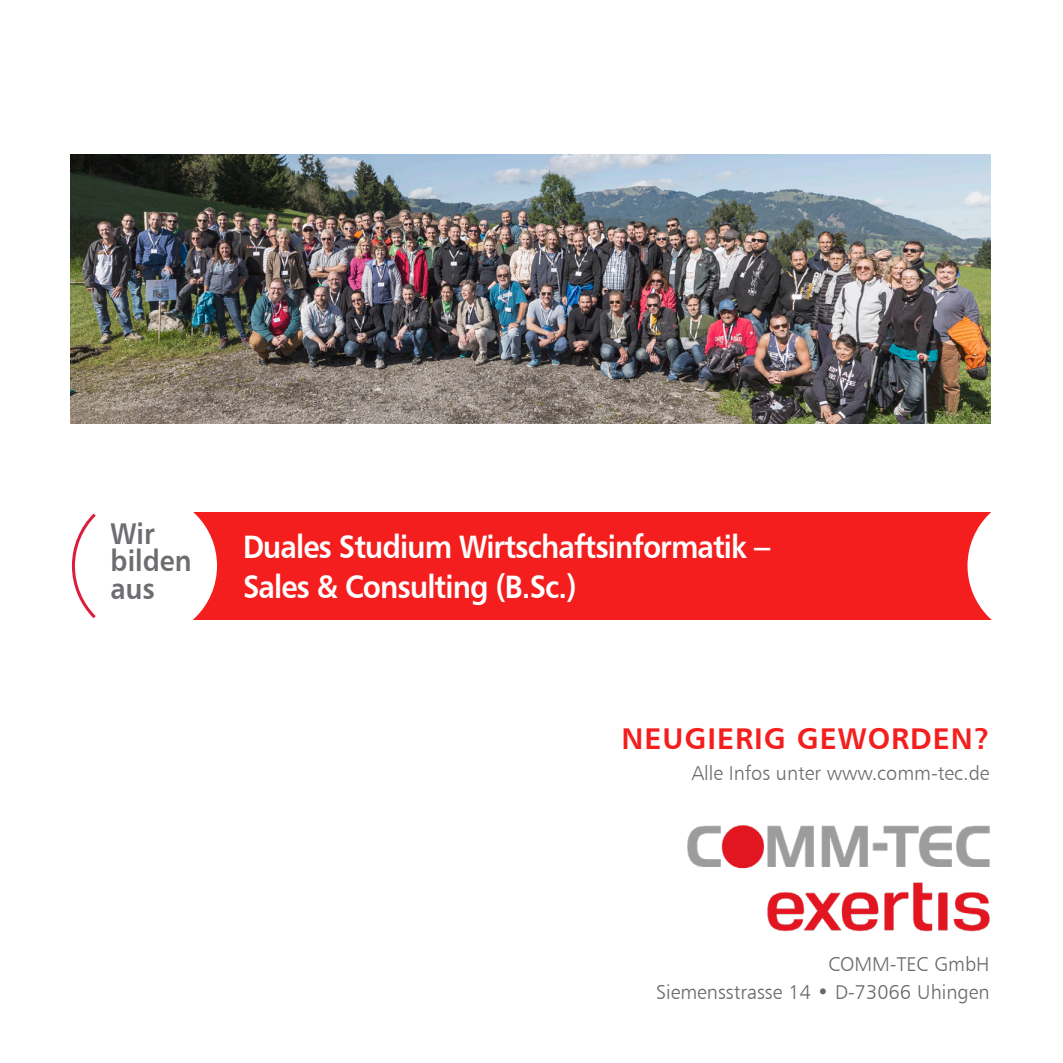
<style>
.page{position:relative;width:1063px;height:1063px;background:#fff}
.page>*{position:absolute;margin:0;border:0;box-sizing:border-box;transform-origin:0 0}
.t1{font:32.5px/40px "Humanist 777 BT Bold B";letter-spacing:-.03em;color:#fff;scale:.9 1}
.t2{font:30px "Humanist 777 BT Bold B";letter-spacing:.03em;color:#f51e1e}
.t3{font:30px "Humanist 777 BT Bold B";color:#6c6d70;scale:.9 1}
.t4{font:20px "Humanist 777 BT Light B";color:#66696a}
.t5{font:20px "Humanist 777 BT Light B";color:#6c6d70}
</style>
<div class="page">
<img style="left:687px;top:825px;width:303px;height:107px">
<div style="left:127px;top:512px;width:936px;height:108px;background:#f51e1e"></div>
<svg style="left:71px;top:512px;width:146px;height:108px"></svg>
<svg style="left:968px;top:512px;width:95px;height:108px;background:#feeeee"></svg>
<img style="left:71px;top:154px;width:920px;height:270px">
<p class="t3" style="left:111px;top:515px;width:51px">Wir</p>
<p class="t3" style="left:111px;top:542px;width:91px">bilden</p>
<p class="t3" style="left:111px;top:570px;width:51px">aus</p>
<p class="t1" style="left:243px;top:526px;width:587px">Duales Studium Wirtschaftsinformatik –<br>Sales &amp; Consulting (B.Sc.)</p>
<p class="t2" style="left:621px;top:720px;width:370px">NEUGIERIG GEWORDEN?</p>
<p class="t5" style="left:691px;top:761px;width:300px">Alle Infos unter www.comm-tec.de</p>
<p class="t4" style="left:828px;top:952px;width:163px">COMM-TEC GmbH</p>
<p class="t4" style="left:656px;top:979px;width:335px">Siemensstrasse 14 • D-73066 Uhingen</p>
</div>
